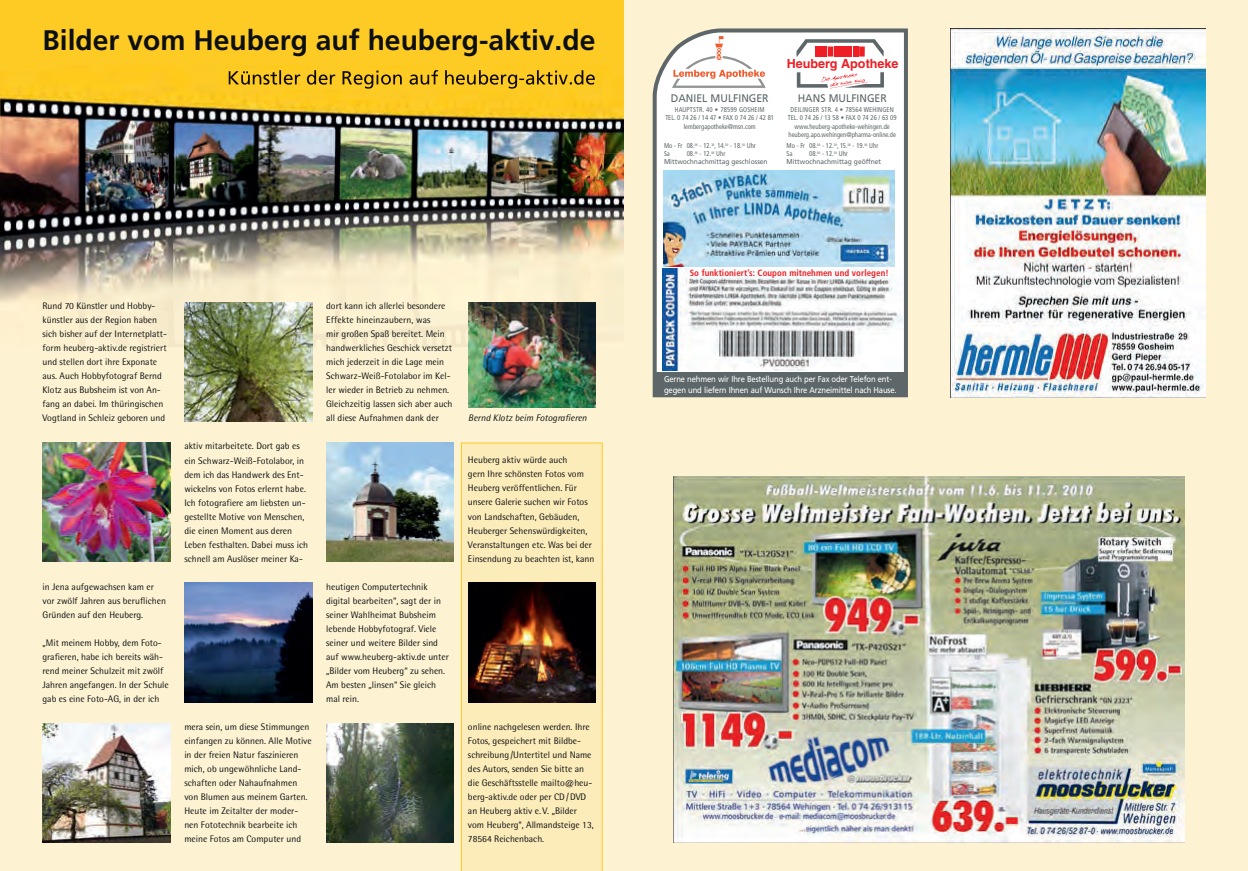
<style>
.page{position:relative;width:1248px;height:871px;background:#fff}
.page>*{position:absolute;margin:0;border:0;box-sizing:border-box;transform-origin:0 0}
.t1{font:700 28.2px "Frutiger";color:#0d1012}
.t2{font:700 12.6px "Helvetica";color:#ee1e24}
.t3{font:11px "Frutiger";color:#5d6668;scale:.95 1}
.t4{font:9.5px/14px "Rotis Semi Sans";color:#0d1012}
.t5{font:italic 9.5px "Rotis Semi Sans";color:#0d1012}
.t6{font:700 condensed 9px "Frutiger";letter-spacing:.005em;color:#ee1e24}
.t7{font:8.5px/11px "Frutiger";letter-spacing:-.015em;color:#fff;scale:.9 1}
.t8{font:condensed 7px/8.4px "Frutiger";color:#5d6668;scale:.95 1}
.t9{font:7px/8px "Frutiger";color:#5d6668;scale:.95 1}
.s1{font-stretch:condensed}
</style>
<div class="page">
<div style="left:0;top:0;width:1247px;height:870px;background:#fdf3d2"></div>
<div style="left:461px;top:442px;width:141px;height:428px;background:#fcecba"></div>
<div style="left:0;top:0;width:624px;height:153px;background:#feca24"></div>
<img style="left:589px;top:153px;width:35px;height:193px">
<img style="left:0;top:153px;width:589px;height:193px">
<img style="left:0;top:73px;width:624px;height:80px">
<img style="left:228px;top:71px;width:367px;height:18px">
<img style="left:229px;top:70px;width:365px;height:15px">
<img style="left:43px;top:723px;width:127px;height:119px">
<img style="left:184px;top:582px;width:128px;height:120px">
<img style="left:43px;top:442px;width:127px;height:119px">
<img style="left:184px;top:302px;width:128px;height:119px">
<img style="left:326px;top:723px;width:128px;height:119px">
<img style="left:468px;top:582px;width:127px;height:120px">
<img style="left:326px;top:442px;width:128px;height:119px">
<img style="left:468px;top:302px;width:127px;height:105px">
<svg style="left:652px;top:28px;width:255px;height:369px;background:#f0f0ef"></svg>
<svg style="left:796px;top:39px;width:87px;height:18px"></svg>
<div style="left:834px;top:46px;width:5px;height:11px;background:#ee1e24"></div>
<div style="left:840px;top:46px;width:5px;height:11px;background:#ee1e24"></div>
<div style="left:846px;top:46px;width:6px;height:11px;background:#ee1e24"></div>
<div style="left:852px;top:46px;width:6px;height:11px;background:#ee1e24"></div>
<svg style="left:796px;top:72px;width:87px;height:16px"></svg>
<svg style="left:672px;top:36px;width:93px;height:52px;background:#f0e4e0"></svg>
<div style="left:656px;top:372px;width:249px;height:25px;background:#5d6668"></div>
<img style="left:663px;top:170px;width:231px;height:96px">
<img style="left:662px;top:268px;width:240px;height:103px">
<img style="left:950px;top:28px;width:255px;height:369px">
<img style="left:673px;top:476px;width:511px;height:366px">
<h1 class="t1" style="left:43px;top:28px;width:554px">Bilder vom Heuberg auf heuberg-aktiv.de</h1>
<p class="t4" style="left:43px;top:300px;width:126px">Rund 70 Künstler und Hobby&shy;künstler aus der Region haben sich bisher auf der Internetplatt&shy;form heuberg-aktiv.de registriert und stellen dort ihre Exponate aus. Auch Hobbyfotograf Bernd<br>Klotz aus Bubsheim ist von An&shy;fang an dabei. Im thüringischen<br>Vogtland in Schleiz geboren und</p>
<p class="t4" style="left:43px;top:580px;width:125px">in Jena aufgewachsen kam er vor zwölf Jahren aus beruflichen<br>Gründen auf den Heuberg.</p>
<p class="t4" style="left:43px;top:636px;width:128px">„Mit meinem Hobby, dem Foto&shy;grafieren, habe ich bereits wäh&shy;rend meiner Schulzeit mit zwölf<br>Jahren angefangen. In der Schule gab es eine Foto-AG, in der ich</p>
<p class="t4" style="left:184px;top:440px;width:125px">aktiv mitarbeitete. Dort gab es ein Schwarz-Weiß-Fotolabor, in dem ich das Handwerk des Ent&shy;wickelns von Fotos erlernt habe.<br>Ich fotografiere am liebsten un&shy;gestellte Motive von Menschen, die einen Moment aus deren<br>Leben festhalten. Dabei muss ich schnell am Auslöser meiner Ka-</p>
<p class="t4" style="left:184px;top:720px;width:129px">mera sein, um diese Stimmungen einfangen zu können. Alle Motive in der freien Natur faszinieren mich, ob ungewöhnliche Land&shy;schaften oder Nahaufnahmen von Blumen aus meinem Garten.<br>Heute im Zeitalter der moder&shy;nen Fototechnik bearbeite ich meine Fotos am Computer und</p>
<p class="t4" style="left:326px;top:299px;width:128px">dort kann ich allerlei besondere<br>Effekte hineinzaubern, was<br>mir großen Spaß bereitet. Mein handwerkliches Geschick versetzt mich jederzeit in die Lage mein<br>Schwarz-Weiß-Fotolabor im Kel&shy;ler wieder in Betrieb zu nehmen.<br>Gleichzeitig lassen sich aber auch all diese Aufnahmen dank der</p>
<p class="t4" style="left:326px;top:580px;width:124px">heutigen Computertechnik digital bearbeiten“, sagt der in seiner Wahlheimat Bubsheim lebende Hobbyfotograf. Viele seiner und weitere Bilder sind auf www.heuberg-aktiv.de unter „Bilder vom Heuberg“ zu sehen.<br>Am besten „linsen“ Sie gleich mal rein.</p>
<p class="t5" style="left:468px;top:415px;width:120px">Bernd Klotz beim Fotografieren</p>
<p class="t4" style="left:468px;top:454px;width:128px">Heuberg aktiv würde auch<br>gern Ihre schönsten Fotos vom<br>Heuberg veröffentlichen. Für unsere Galerie suchen wir Fotos von Landschaften, Gebäuden,<br>Heuberger Sehenswürdigkeiten,<br>Veranstaltungen etc. Was bei der<br>Einsendung zu beachten ist, kann</p>
<p class="t4" style="left:468px;top:720px;width:127px">online nachgelesen werden. Ihre<br>Fotos, gespeichert mit Bildbe&shy;schreibung /Untertitel und Name des Autors, senden Sie bitte an die Geschäftsstelle mailto@heu&shy;berg-aktiv.de oder per CD / DVD an Heuberg aktiv e. V. „Bilder vom Heuberg“, Allmandsteige 13,<br>78564 Reichenbach.</p>
<h2 class="t2" style="left:786px;top:59px;width:113px">Heuberg Apotheke</h2>
<p class="t3" style="left:670px;top:93px;width:104px">DANIEL MULFINGER</p>
<p class="t8" style="left:665px;top:106px;width:116px;text-align:center">HAUPTSTR. 40 • 78599 GOSHEIM<br>TEL. 0 74 26 / 14 47 • FAX 0 74 26 / 42 81 lembergapotheke@msn.com</p>
<p class="t3" style="left:797px;top:93px;width:95px">HANS MULFINGER</p>
<p class="t8" style="left:787px;top:106px;width:116px;text-align:center">DEILINGER STR. 4 • 78564 WEHINGEN TEL. 0 74 26 / 13 58 • FAX 0 74 26 / 63 09 www.heuberg-apotheke-wehingen.de heuberg.apo.wehingen@pharma-online.de</p>
<p class="t8" style="left:664px;top:142px;width:98px;line-height:8px">Mo - Fr 08.<sup>00</sup> - 12.<sup>30</sup>, 14.<sup>30</sup> - 18.<sup>30</sup> Uhr<br>Sa</p>
<p class="t9" style="left:664px;top:150px;width:111px;text-indent:23px"><span class="s1">08.</span><sup>00</sup> <span class="s1">- 12.</span><sup>00</sup> <span class="s1">Uhr<br></span>Mittwochnachmittag geschlossen</p>
<p class="t8" style="left:786px;top:142px;width:98px;line-height:8px">Mo - Fr 08.<sup>00</sup> - 12.<sup>30</sup>, 15.<sup>00</sup> - 19.<sup>00</sup> Uhr<br>Sa</p>
<p class="t9" style="left:786px;top:150px;width:101px;text-indent:23px"><span class="s1">08.</span><sup>00</sup> <span class="s1">- 12.</span><sup>30</sup> <span class="s1">Uhr<br></span>Mittwochnachmittag geöffnet</p>
<p class="t6" style="left:689px;top:269px;width:200px">So funktioniert’s: Coupon mitnehmen und vorlegen!</p>
<p class="t7" style="left:664px;top:374px;width:260px">Gerne nehmen wir Ihre Bestellung auch per Fax oder Telefon ent&shy;gegen und liefern Ihnen auf Wunsch Ihre Arzneimittel nach Hause.</p>
</div>
